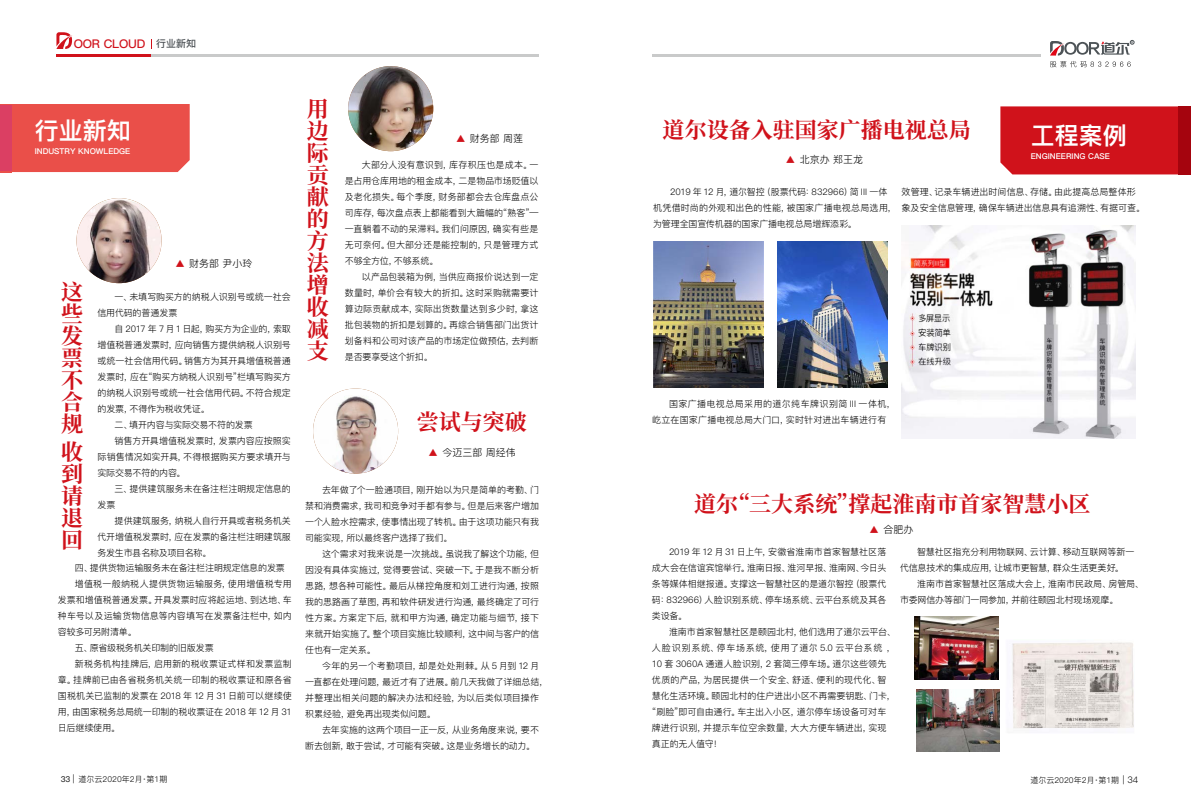
<style>
.page{position:relative;width:1191px;height:808px;background:#fff}
.page>*{position:absolute;margin:0;border:0;box-sizing:border-box;transform-origin:0 0}
.t1{font:24px "Ping Fang SC Heavy";color:#fff}
.t2{font:700 22px/22px "Source Han Serif CN";color:#d0121b;text-align:justify}
.t3{font:12px "Ping Fang SC Bold";letter-spacing:-.02em;color:#d0121b}
.t4{font:10px "Ping Fang SC Regular";color:#000}
.t5{font:10px "Ping Fang SC Bold";color:#4e5357}
.t6{font:9px/16px "Ping Fang SC Regular";color:#000}
.t7{font:9px "Ping Fang SC Regular";letter-spacing:-.02em;color:#000}
.t8{font:9px/16px "Ping Fang SC Regular";letter-spacing:.03em;color:#000}
.t9{font:9px "Ping Fang SC Regular";letter-spacing:.025em;color:#000}
.t10{font:9px "Ping Fang SC Regular";letter-spacing:.02em;color:#000}
.t11{font:9px "Ping Fang SC Regular";letter-spacing:-.035em;color:#000}
.t12{font:9px "Ping Fang SC Regular";letter-spacing:-.03em;color:#000}
.t13{font:8px "Ping Fang SC Regular";color:#000}
.t14{font:8px "Ping Fang SC Heavy";color:#fff}
.s1{color:#d0121b}
.s2{font-family:"Ping Fang SC Medium"}
.s3{font-size:9px}
</style>
<div class="page">
<svg style="left:56px;top:32px;width:16px;height:17px"></svg>
<hr style="left:56px;top:54px;width:95px;height:3px;background:#d0121b">
<hr style="left:151px;top:54px;width:388px;height:3px;background:#c9caca">
<hr style="left:652px;top:54px;width:388px;height:3px;background:#c9caca">
<svg style="left:1050px;top:40px;width:84px;height:27px"></svg>
<div style="left:12px;top:104px;width:178px;height:68px;background:#ea4f49"></div>
<svg style="left:0;top:104px;width:12px;height:68px"></svg>
<img style="left:76px;top:198px;width:86px;height:85px;border-radius:43px">
<img style="left:348px;top:66px;width:85px;height:85px;border-radius:43px">
<div style="left:1000px;top:106px;width:179px;height:68px;background:#d0121b"></div>
<div style="left:1179px;top:106px;width:12px;height:68px;background:#a5040e"></div>
<img style="left:653px;top:241px;width:110px;height:147px">
<img style="left:777px;top:241px;width:110px;height:147px">
<img style="left:901px;top:225px;width:234px;height:213px">
<img style="left:914px;top:617px;width:84px;height:63px">
<img style="left:917px;top:689px;width:83px;height:62px">
<img style="left:1012px;top:642px;width:122px;height:87px">
<img style="left:313px;top:388px;width:85px;height:85px;border-radius:43px">
<div style="left:0;top:105px;width:11px;height:66px;background:#db3f63"></div>
<h3 class="t3" style="left:74px;top:37px;width:73px">OOR CLOUD</h3>
<p class="t5" style="left:156px;top:38px;width:41px">行业新知</p>
<h1 class="t1" style="left:35px;top:116px;width:98px">行业新知</h1>
<p class="t14" style="left:35px;top:146px;width:97px">INDUSTRY KNOWLEDGE</p>
<p class="t4" style="left:175px;top:257px;width:79px"><span class="s1">▲</span> 财务部尹小玲</p>
<h2 class="t2" style="left:61px;top:281px;width:25px">这些发票不合规</h2>
<h2 class="t2" style="left:61px;top:440px;width:23px">收到请退回</h2>
<p class="t6" style="left:97px;top:289px;width:195px;text-indent:17px">一、未填写购买方的纳税人识别号或统一社会信用代码的普通发票</p>
<p class="t7" style="left:114px;top:324px;width:178px">自 2017 年 7 月 1日起，购买方为企业的，索取</p>
<p class="t6" style="left:97px;top:337px;width:195px">增值税普通发票时，应向销售方提供纳税人识别号</p>
<p class="t6" style="left:97px;top:353px;width:195px">或统一社会信用代码。销售方为其开具增值税普通</p>
<p class="t6" style="left:97px;top:369px;width:195px">发票时，应在“购买方纳税人识别号”栏填写购买方</p>
<p class="t6" style="left:97px;top:385px;width:195px">的纳税人识别号或统一社会信用代码。不符合规定</p>
<p class="t6" style="left:97px;top:401px;width:113px">的发票，不得作为税收凭证。</p>
<p class="t7" style="left:114px;top:420px;width:140px">二、填开内容与实际交易不符的发票</p>
<p class="t6" style="left:114px;top:433px;width:178px">销售方开具增值税发票时，发票内容应按照实</p>
<p class="t6" style="left:97px;top:449px;width:195px">际销售情况如实开具，不得根据购买方要求填开与</p>
<p class="t7" style="left:97px;top:468px;width:89px">实际交易不符的内容。</p>
<p class="t6" style="left:114px;top:481px;width:178px">三、提供建筑服务未在备注栏注明规定信息的</p>
<p class="t6" style="left:97px;top:497px;width:19px">发票</p>
<p class="t6" style="left:114px;top:513px;width:178px">提供建筑服务，纳税人自行开具或者税务机关</p>
<p class="t6" style="left:97px;top:529px;width:195px">代开增值税发票时，应在发票的备注栏注明建筑服</p>
<p class="t11" style="left:97px;top:548px;width:115px">务发生市县名称及项目名称。</p>
<p class="t6" style="left:75px;top:560px;width:212px">四、提供货物运输服务未在备注栏注明规定信息的发票</p>
<p class="t9" style="left:75px;top:579px;width:218px">增值税一般纳税人提供货物运输服务，使用增值税专用</p>
<p class="t6" style="left:58px;top:592px;width:235px">发票和增值税普通发票。开具发票时应将起运地、到达地、车</p>
<p class="t6" style="left:58px;top:608px;width:235px">种车号以及运输货物信息等内容填写在发票备注栏中，如内</p>
<p class="t12" style="left:58px;top:627px;width:80px">容较多可另附清单。</p>
<p class="t7" style="left:75px;top:643px;width:140px">五、原省级税务机关印制的旧版发票</p>
<p class="t10" style="left:75px;top:659px;width:218px">新税务机构挂牌后，启用新的税收票证式样和发票监制</p>
<p class="t6" style="left:58px;top:672px;width:235px">章。挂牌前已由各省税务机关统一印制的税收票证和原各省</p>
<p class="t6" style="left:58px;top:688px;width:235px">国税机关已监制的发票在 2018 年 12 月 31日前可以继续使</p>
<p class="t6" style="left:58px;top:704px;width:235px">用，由国家税务总局统一印制的税收票证在 2018 年 12 月 31</p>
<p class="t6" style="left:58px;top:720px;width:64px">日后继续使用。</p>
<h2 class="t2" style="left:307px;top:97px;width:26px;text-align:left">用边际贡献的方法增收减支</h2>
<p class="t4" style="left:456px;top:132px;width:69px"><span class="s1">▲</span> 财务部周莲</p>
<p class="t6" style="left:345px;top:157px;width:195px;text-align:justify;text-indent:17px">大部分人没有意识到，库存积压也是成本。一是占用仓库用地的租金成本，二是物品市场贬值以及老化损失。每个季度，财务部都会去仓库盘点公司库存，每次盘点表上都能看到大篇幅的“熟客”—一直躺着不动的呆滞料。我们问原因，确实有些是无可奈何。但大部分还是能控制的，只是管理方式不够全方位，不够系统。</p>
<p class="t6" style="left:345px;top:269px;width:195px;text-align:justify;text-indent:17px">以产品包装箱为例，当供应商报价说达到一定数量时，单价会有较大的折扣。这时采购就需要计算边际贡献成本，实际出货数量达到多少时，拿这批包装物的折扣是划算的。再综合销售部门出货计划备料和公司对该产品的市场定位做预估，去判断是否要享受这个折扣。</p>
<h2 class="t2" style="left:417px;top:411px;width:111px">尝试与突破</h2>
<p class="t4" style="left:428px;top:447px;width:89px"><span class="s1">▲</span> 今迈三部周经伟</p>
<p class="t6" style="left:305px;top:482px;width:235px;text-align:justify;text-indent:17px">去年做了个一脸通项目，刚开始以为只是简单的考勤、门禁和消费需求，我司和竞争对手都有参与。但是后来客户增加一个人脸水控需求，使事情出现了转机。由于这项功能只有我司能实现，所以最终客户选择了我们。</p>
<p class="t6" style="left:305px;top:546px;width:235px;text-align:justify;text-indent:17px">这个需求对我来说是一次挑战。虽说我了解这个功能，但因没有具体实施过，觉得要尝试、突破一下。于是我不断分析思路，想各种可能性。最后从梯控角度和刘工进行沟通，按照我的思路画了草图，再和软件研发进行沟通，最终确定了可行性方案。方案定下后，就和甲方沟通，确定功能与细节，接下来就开始实施了。整个项目实施比较顺利，这中间与客户的信任也有一定关系。</p>
<p class="t6" style="left:305px;top:658px;width:244px;text-indent:17px">今年的另一个考勤项目，却是处处荆棘。从 5 月到 12 月一直都在处理问题，最近才有了进展。前几天我做了详细总结，并整理出相关问题的解决办法和经验，为以后类似项目操作积累经验，避免再出现类似问题。</p>
<p class="t6" style="left:305px;top:722px;width:235px;text-indent:17px">去年实施的这两个项目一正一反，从业务角度来说，要不断去创新，敢于尝试，才可能有突破。这是业务增长的动力。</p>
<h2 class="t2" style="left:662px;top:119px;width:309px">道尔设备入驻国家广播电视总局</h2>
<h1 class="t1" style="left:1030px;top:121px;width:97px">工程案例</h1>
<p class="t4" style="left:785px;top:154px;width:79px"><span class="s1">▲</span> 北京办郑王龙</p>
<p class="t14" style="left:1030px;top:151px;width:81px">ENGINEERING CASE</p>
<p class="t6" style="left:653px;top:184px;width:245px;text-indent:17px">2019 年 12 月，道尔智控（股票代码：832966）简 III 一体机凭借时尚的外观和出色的性能，被国家广播电视总局选用，为管理全国宣传机器的国家广播电视总局增辉添彩。</p>
<p class="t6" style="left:901px;top:184px;width:245px">效管理、记录车辆进出时间信息、存储。由此提高总局整体形象及安全信息管理，确保车辆进出信息具有追溯性、有据可查。</p>
<p class="t8" style="left:652px;top:396px;width:245px;text-indent:17px">国家广播电视总局采用的道尔纯车牌识别简 III 一体机，屹立在国家广播电视总局大门口，实时针对进出车辆进行有</p>
<h2 class="t2" style="left:694px;top:492px;width:397px">道尔“三大系统”撑起淮南市首家智慧小区</h2>
<p class="t6" style="left:652px;top:544px;width:236px;text-align:justify;text-indent:17px">2019 年 12 月 31日上午，安徽省淮南市首家智慧社区落成大会在信谊宾馆举行。淮南日报、淮河早报、淮南网、今日头条等媒体相继报道。支撑这一智慧社区的是道尔智控（股票代码：832966）人脸识别系统、停车场系统、云平台系统及其各类设备。</p>
<p class="t6" style="left:652px;top:624px;width:245px;text-indent:17px">淮南市首家智慧社区是颐园北村，他们选用了道尔云平台、人脸识别系统、停车场系统，使用了道尔 5.0 云平台系统，<br>10 套 3060A 通道人脸识别，2 套简三停车场。道尔这些领先优质的产品，为居民提供一个安全、舒适、便利的现代化、智慧化生活环境。颐园北村的住户进出小区不再需要钥匙、门卡，“刷脸”即可自由通行。车主出入小区，道尔停车场设备可对车牌进行识别，并提示车位空余数量，大大方便车辆进出，实现真正的无人值守！</p>
<p class="t4" style="left:869px;top:524px;width:46px"><span class="s1">▲</span> 合肥办</p>
<p class="t6" style="left:900px;top:544px;width:236px;text-indent:17px">智慧社区指充分利用物联网、云计算、移动互联网等新一代信息技术的集成应用，让城市更智慧，群众生活更美好。</p>
<p class="t6" style="left:900px;top:576px;width:245px;text-indent:17px">淮南市首家智慧社区落成大会上，淮南市民政局、房管局、市委网信办等部门一同参加，并前往颐园北村现场观摩。</p>
<p class="t13" style="left:61px;top:775px;width:108px"><span class="s2">33</span> <span class="s3">|</span> 道尔云2020年2月·第1期</p>
<p class="t13" style="left:1030px;top:775px;width:109px">道尔云2020年2月·第1期 <span class="s3">| 34</span></p>
</div>
